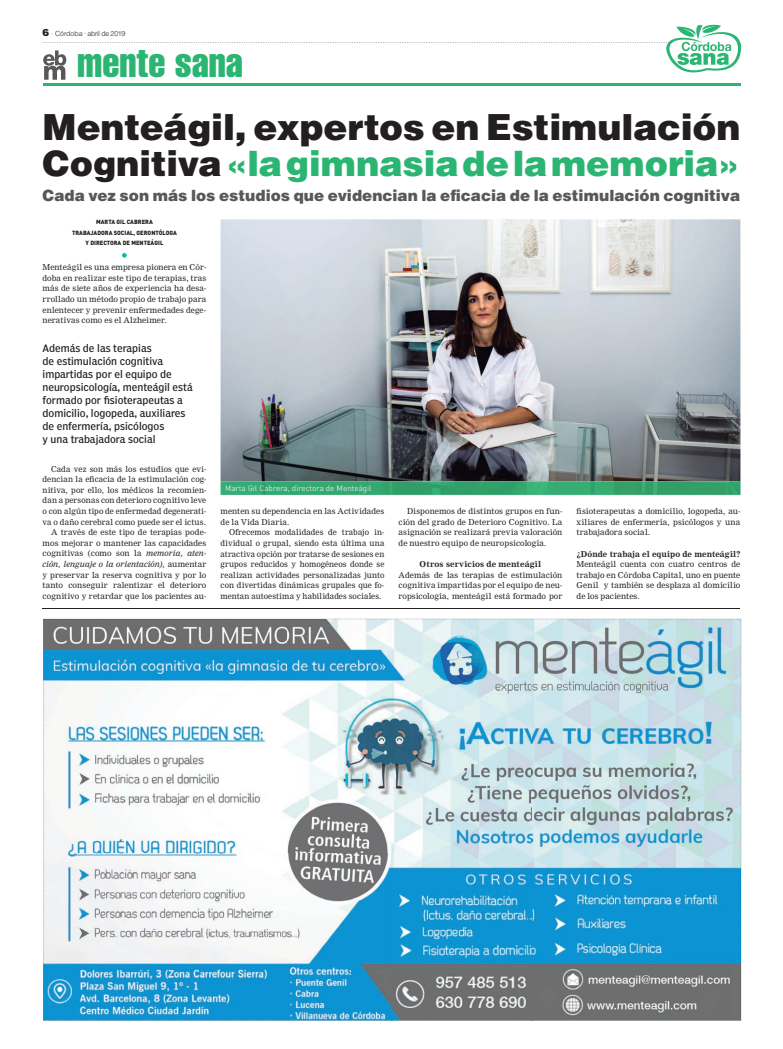
<style>
.page{position:relative;width:783px;height:1049px;background:#fff}
.page>*{position:absolute;margin:0;border:0;box-sizing:border-box;transform-origin:0 0}
.t1{font:extra-condensed 40px "Helvetica";color:#2bb572}
.t2{font:900 36px "Helvetica";letter-spacing:-.005em;color:#231f20}
.t3{font:900 35px "Helvetica";color:#2bb572}
.t4{font:900 15.5px "Helvetica";color:#57585a}
.t5{font:14px "DIN";color:#03b8a4}
.t6{font:condensed 10px/13px "Poynter Agate One";color:#231f20}
.t7{font:8px/10.6px "Nimrod";letter-spacing:.01em;color:#231f20;text-align:justify}
.t8{font:700 8px "Nimrod";letter-spacing:.01em;color:#231f20}
.t9{font:8px "DIN";color:#e6e5e5}
.t10{font:300 7px "Helvetica";letter-spacing:-.025em;color:#231f20}
.t11{font:900 6px/10.6px "DIN";color:#231f20;text-align:center}
.s1{font-weight:900;font-size:10px}
.s2{color:#231f20}
.s3{font-style:italic}
.s4{color:#ececed}
.s5{color:#ecedee}
.s6{color:#eceded}
.s7{color:#e6e8e7}
.s8{color:#e7e7e7}
.s9{color:#e6e6e6}
.s10{color:#e3e3e3}
.s11{color:#e5e4e3}
.s12{color:#e4e3e3}
.s13{color:#e6e4e4}
</style>
<div class="page">
<hr style="left:43px;top:83px;width:697px;height:2px;background:#2bb572">
<hr style="left:43px;top:85px;width:697px;height:1px;background:#2bb572">
<hr style="left:42px;top:609px;width:697px;height:1px;background:#231f20">
<svg style="left:43px;top:25px;width:698px;height:55px"></svg>
<img style="left:220px;top:219px;width:520px;height:262px">
<img style="left:220px;top:481px;width:520px;height:14px">
<img style="left:225px;top:485px;width:146px;height:8px">
<svg style="left:43px;top:619px;width:698px;height:401px"></svg>
<p class="t10" style="left:43px;top:31px;width:84px"><span class="s1">6</span> · Córdoba · abril de 2019</p>
<h1 class="t1" style="left:77px;top:48px;width:167px">mente sana</h1>
<h2 class="t2" style="left:43px;top:114px;width:699px">Menteágil, expertos en Estimulación</h2>
<h3 class="t3" style="left:43px;top:150px;width:699px"><span class="s2">Cognitiva</span> «la gimnasia de la memoria»</h3>
<p class="t11" style="left:72px;top:217px;width:106px">MARTA GIL CABRERA<br>TRABAJADORA SOCIAL, GERONTÓLOGA<br>Y DIRECTORA DE MENTEÁGIL</p>
<h3 class="t5" style="left:121px;top:250px;width:9px">•</h3>
<p class="t7" style="left:43px;top:263px;width:165px">Menteágil es una empresa pionera en Cór&shy;doba en realizar este tipo de terapias, tras más de siete años de experiencia ha desa&shy;rrollado un método propio de trabajo para enlentecer y prevenir enfermedades dege&shy;nerativas como es el Alzheimer.</p>
<h3 class="t4" style="left:43px;top:189px;width:699px">Cada vez son más los estudios que evidencian la eficacia de la estimulación cognitiva</h3>
<p class="t6" style="left:43px;top:343px;width:152px">Además de las terapias<br>de estimulación cognitiva impartidas por el equipo de neuropsicología, menteágil está formado por fisioterapeutas a domicilio, logopeda, auxiliares de enfermería, psicólogos<br>y una trabajadora social</p>
<p class="t7" style="left:43px;top:464px;width:165px;text-align:right">Cada vez son más los estudios que evi&shy;dencian la eficacia de la estimulación cog&shy;nitiva, por ello, los médicos la recomien&shy;dan a personas con deterioro cognitivo leve o con algún tipo de enfermedad degenerati&shy;va o daño cerebral como puede ser el ictus.<br>A través de este tipo de terapias pode&shy;mos mejorar o mantener las capacidades cognitivas (como son la <span class="s3">memoria, aten&shy;ción, lenguaje o la orientación),</span> aumentar y preservar la reserva cognitiva y por lo tanto conseguir ralentizar el deterioro cognitivo y retardar que los pacientes au-</p>
<p class="t9" style="left:225px;top:486px;width:148px"><span class="s4">Marta</span> <span class="s5">Gil</span> <span class="s6">C</span><span class="s7">a</span><span class="s8">bre</span><span class="s9">ra,</span> di<span class="s10">rec</span>tora d<span class="s11">e M</span><span class="s12">enteág</span><span class="s13">il</span></p>
<p class="t7" style="left:220px;top:507px;width:165px">menten su dependencia en las Actividades de la Vida Diaria.</p>
<p class="t7" style="left:220px;top:528px;width:165px;text-indent:9px">Ofrecemos modalidades de trabajo in&shy;dividual o grupal, siendo esta última una atractiva opción por tratarse de sesiones en grupos reducidos y homogéneos donde se realizan actividades personalizadas junto con divertidas dinámicas grupales que fo&shy;mentan autoestima y habilidades sociales.</p>
<p class="t7" style="left:398px;top:507px;width:165px;text-indent:9px">Disponemos de distintos grupos en fun&shy;ción del grado de Deterioro Cognitivo. La asignación se realizará previa valoración de nuestro equipo de neuropsicología.</p>
<p class="t8" style="left:419px;top:561px;width:123px">Otros servicios de menteágil</p>
<p class="t7" style="left:398px;top:570px;width:165px">Además de las terapias de estimulación cognitiva impartidas por el equipo de neu&shy;ropsicología, menteágil está formado por</p>
<p class="t7" style="left:576px;top:507px;width:165px">fisioterapeutas a domicilio, logopeda, au&shy;xiliares de enfermería, psicólogos y una trabajadora social.</p>
<p class="t8" style="left:576px;top:550px;width:165px">¿Dónde trabaja el equipo de menteágil?</p>
<p class="t7" style="left:576px;top:560px;width:165px">Menteágil cuenta con cuatro centros de trabajo en Córdoba Capital, uno en puente Genil y también se desplaza al domicilio de los pacientes.</p>
</div>
